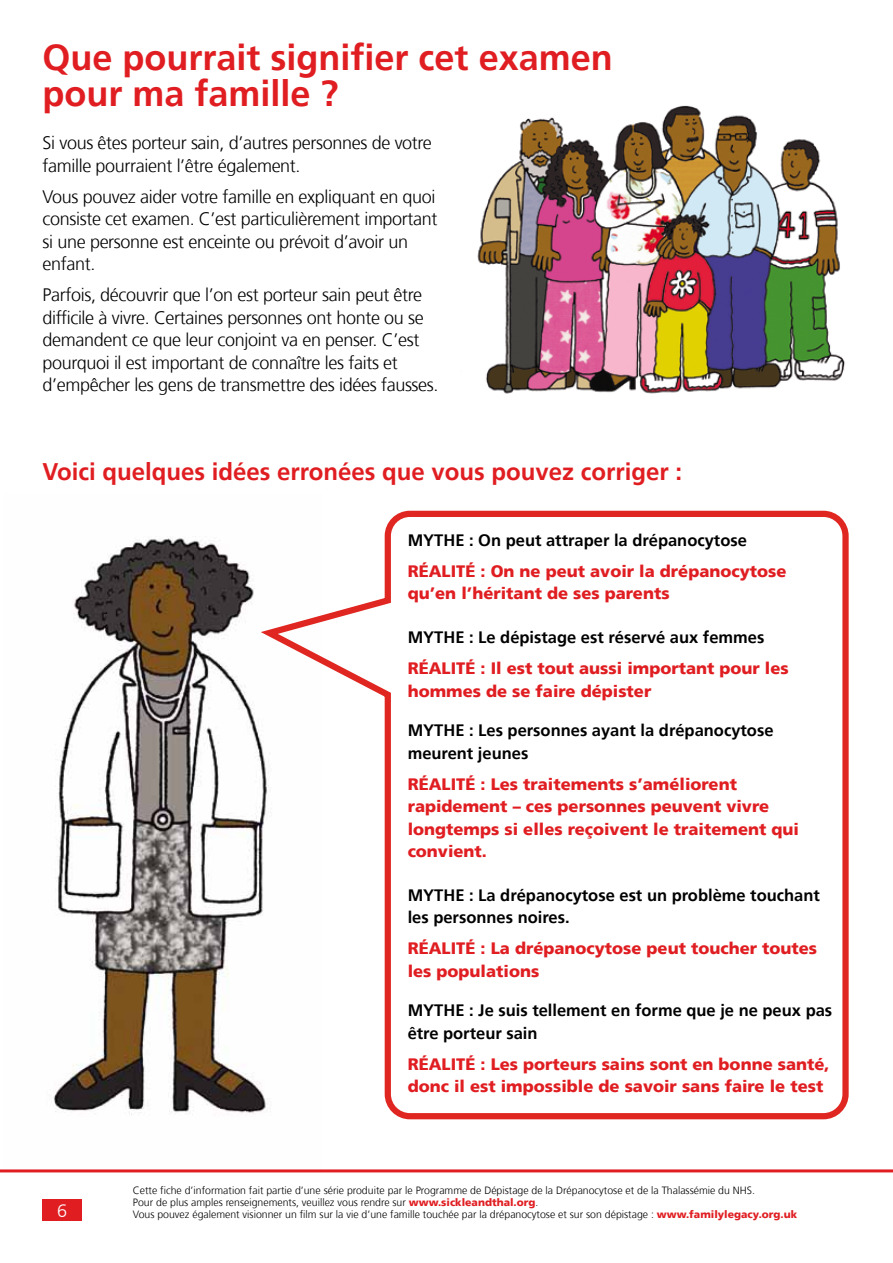
<style>
.page{position:relative;width:893px;height:1263px;background:#fff}
.page>*{position:absolute;margin:0;border:0;box-sizing:border-box;transform-origin:0 0}
.t1{font:700 36px/36px "Frutiger";color:#e01e22}
.t2{font:700 24px "Frutiger";color:#e01e22}
.t3{font:300 18px/22.5px "Frutiger";letter-spacing:-.02em;color:#000}
.t4{font:300 18px "Frutiger";color:#fff}
.t5{font:900 16.5px/22.5px "Frutiger";color:#e01e22}
.t6{font:700 16.5px/22.5px "Frutiger";color:#000}
.t7{font:300 10.5px/12px "Frutiger";color:#000}
.s1{font-weight:900;color:#e01e22}
</style>
<div class="page">
<img style="left:477px;top:105px;width:368px;height:289px">
<img style="left:4px;top:537px;width:317px;height:636px">
<svg style="left:260px;top:510px;width:589px;height:610px"></svg>
<hr style="left:0;top:1169px;width:893px;height:3px;background:#e01e22">
<div style="left:43px;top:1199px;width:39px;height:21px;background:#e01e22"></div>
<h1 class="t1" style="left:43px;top:39px;width:572px">Que pourrait signifier cet examen pour ma famille ?</h1>
<p class="t3" style="left:43px;top:132px;width:391px">Si vous êtes porteur sain, d’autres personnes de votre famille pourraient l’être également.</p>
<p class="t3" style="left:43px;top:186px;width:396px">Vous pouvez aider votre famille en expliquant en quoi consiste cet examen. C’est particulièrement important si une personne est enceinte ou prévoit d’avoir un enfant.</p>
<p class="t3" style="left:43px;top:284px;width:398px">Parfois, découvrir que l’on est porteur sain peut être difficile à vivre. Certaines personnes ont honte ou se demandent ce que leur conjoint va en penser. C’est pourquoi il est important de connaître les faits et d’empêcher les gens de transmettre des idées fausses.</p>
<h2 class="t2" style="left:43px;top:458px;width:641px">Voici quelques idées erronées que vous pouvez corriger :</h2>
<p class="t4" style="left:57px;top:1200px;width:12px">6</p>
<p class="t6" style="left:408px;top:529px;width:341px">MYTHE : On peut attraper la drépanocytose</p>
<p class="t5" style="left:408px;top:560px;width:380px">RÉALITÉ : On ne peut avoir la drépanocytose qu’en l’héritant de ses parents</p>
<p class="t6" style="left:408px;top:626px;width:358px">MYTHE : Le dépistage est réservé aux femmes</p>
<p class="t5" style="left:408px;top:657px;width:383px">RÉALITÉ : Il est tout aussi important pour les hommes de se faire dépister</p>
<p class="t6" style="left:408px;top:719px;width:367px">MYTHE : Les personnes ayant la drépanocytose meurent jeunes</p>
<p class="t5" style="left:408px;top:772px;width:393px">RÉALITÉ : Les traitements s’améliorent rapidement – ces personnes peuvent vivre longtemps si elles reçoivent le traitement qui convient.</p>
<p class="t6" style="left:408px;top:884px;width:414px">MYTHE : La drépanocytose est un problème touchant les personnes noires.</p>
<p class="t5" style="left:408px;top:937px;width:411px">RÉALITÉ : La drépanocytose peut toucher toutes les populations</p>
<p class="t6" style="left:408px;top:999px;width:426px">MYTHE : Je suis tellement en forme que je ne peux pas être porteur sain</p>
<p class="t5" style="left:408px;top:1053px;width:423px">RÉALITÉ : Les porteurs sains sont en bonne santé, donc il est impossible de savoir sans faire le test</p>
<p class="t7" style="left:133px;top:1185px;width:666px">Cette fiche d’information fait partie d’une série produite par le Programme de Dépistage de la Drépanocytose et de la Thalassémie du NHS.<br>Pour de plus amples renseignements, veuillez vous rendre sur <span class="s1">www.sickleandthal.org</span>.<br>Vous pouvez également visionner un film sur la vie d’une famille touchée par la drépanocytose et sur son dépistage : <span class="s1">www.familylegacy.org.uk</span></p>
</div>
